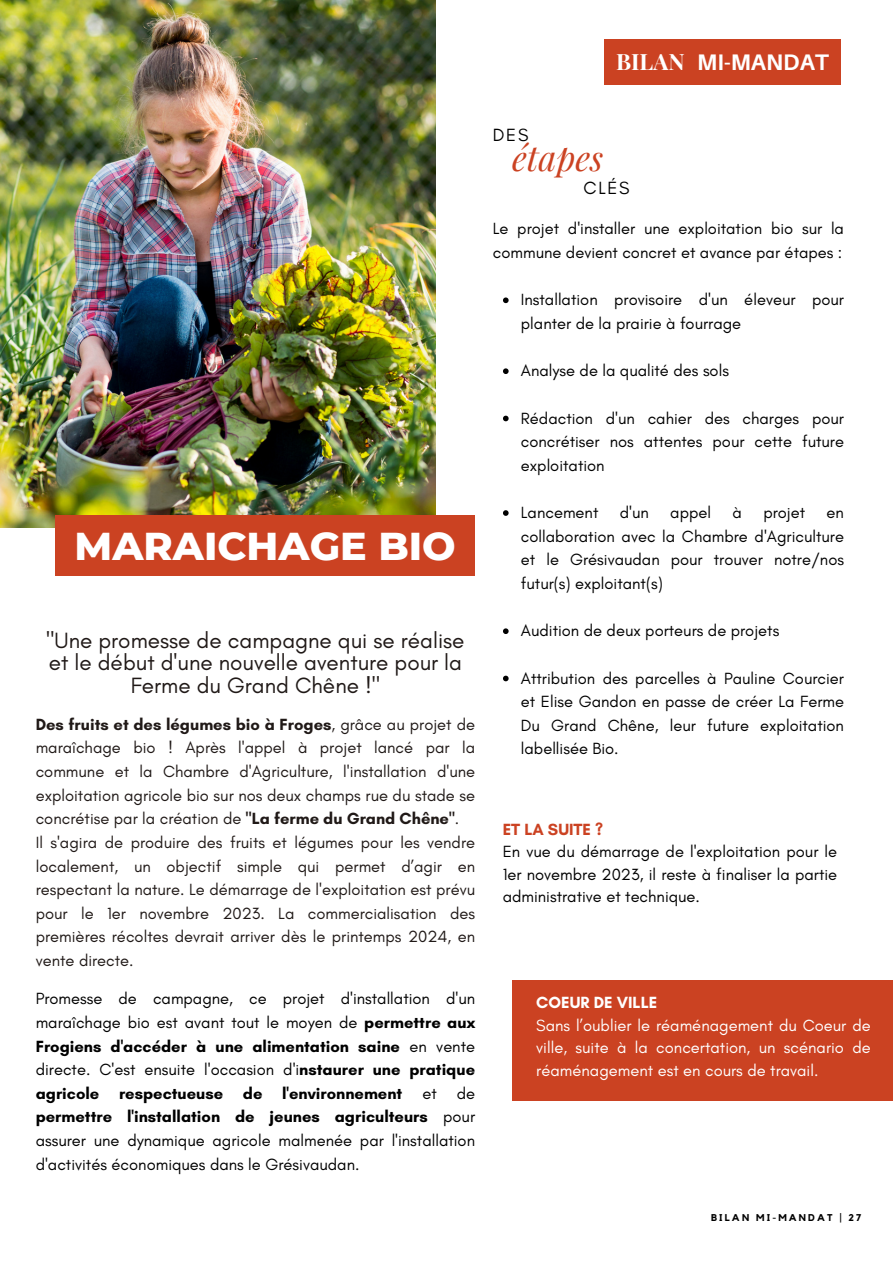
<style>
.page{position:relative;width:893px;height:1264px;background:#fff}
.page>*{position:absolute;margin:0;border:0;box-sizing:border-box;transform-origin:0 0}
.t1{font:800 39.6px "Montserrat";color:#fff}
.t2{font:italic 34.5px "Playfair Display";color:#cb4222}
.t3{font:22.5px/22.5px "Glacial Indifference";color:#201917;text-align:center}
.t4{font:700 22.5px "Aileron";color:#fff}
.t5{font:700 22.5px "Playfair Display";color:#fff}
.t6{font:18px "Glacial Indifference";letter-spacing:.1em;color:#000}
.t7{font:16.5px/23.7px "Glacial Indifference";color:#000;text-align:justify}
.t8{font:16.5px/23.7px "Glacial Indifference";color:#201917;text-align:justify}
.t9{font:16.5px/22.5px "Glacial Indifference";color:#fff;text-align:justify}
.t10{font:700 16.5px "Glacial Indifference";color:#fff}
.t11{font:700 16.5px "Glacial Indifference";color:#cb4222}
.t12{font:700 9.75px "Kollektif";letter-spacing:.22em;color:#000}
.s1{font-weight:700}
</style>
<div class="page">
<img style="left:0;top:0;width:436px;height:528px">
<div style="left:55px;top:515px;width:419px;height:61px;background:#cb4222"></div>
<div style="left:604px;top:39px;width:237px;height:46px;background:#cb4222"></div>
<svg style="left:503px;top:297px;width:5px;height:6px"></svg>
<svg style="left:503px;top:368px;width:5px;height:6px"></svg>
<svg style="left:503px;top:415px;width:5px;height:6px"></svg>
<svg style="left:503px;top:510px;width:5px;height:6px"></svg>
<svg style="left:503px;top:628px;width:5px;height:6px"></svg>
<svg style="left:503px;top:675px;width:5px;height:6px"></svg>
<div style="left:512px;top:980px;width:380px;height:120px;background:#cb4222"></div>
<p class="t5" style="left:616px;top:46px;width:70px">BILAN</p>
<p class="t4" style="left:706px;top:39px;width:133px">MI-MANDAT</p>
<p class="t4" style="left:697px;top:49px;width:133px">MI-MANDAT</p>
<p class="t1" style="left:75px;top:521px;width:382px">MARAICHAGE BIO</p>
<p class="t3" style="left:46px;top:628px;width:419px">"Une promesse de campagne qui se réalise et le début d'une nouvelle aventure pour la<br>Ferme du Grand Chêne !"</p>
<p class="t8" style="left:36px;top:712px;width:441px"><span class="s1">Des fruits et des légumes bio à Froges</span>, grâce au projet de maraîchage bio ! Après l'appel à projet lancé par la commune et la Chambre d'Agriculture, l'installation d'une exploitation agricole bio sur nos deux champs rue du stade se concrétise par la création de <span class="s1">"La ferme du Grand Chêne"</span>.</p>
<p class="t8" style="left:36px;top:830px;width:441px">Il s'agira de produire des fruits et légumes pour les vendre localement, un objectif simple qui permet d’agir en respectant la nature. Le démarrage de l'exploitation est prévu pour le 1er novembre 2023. La commercialisation des premières récoltes devrait arriver dès le printemps 2024, en vente directe.</p>
<p class="t7" style="left:36px;top:986px;width:441px">Promesse de campagne, ce projet d'installation d'un maraîchage bio est avant tout le moyen de <span class="s1">permettre aux Frogiens d'accéder à une alimentation saine</span> en vente directe. C'est ensuite l'occasion d'i<span class="s1">nstaurer une pratique agricole respectueuse de l'environnement</span> et de <span class="s1">permettre l'installation de jeunes agriculteurs</span> pour assurer une dynamique agricole malmenée par l'installation d'activités économiques dans le Grésivaudan.</p>
<p class="t6" style="left:493px;top:124px;width:37px">DES</p>
<p class="t2" style="left:512px;top:134px;width:93px">étapes</p>
<p class="t6" style="left:583px;top:177px;width:48px">CLÉS</p>
<p class="t7" style="left:493px;top:217px;width:352px">Le projet d'installer une exploitation bio sur la commune devient concret et avance par étapes :</p>
<p class="t7" style="left:521px;top:288px;width:324px">Installation provisoire d'un éleveur pour planter de la prairie à fourrage</p>
<p class="t7" style="left:521px;top:358px;width:209px">Analyse de la qualité des sols</p>
<p class="t7" style="left:521px;top:406px;width:324px">Rédaction d'un cahier des charges pour concrétiser nos attentes pour cette future exploitation</p>
<p class="t7" style="left:521px;top:500px;width:79px">Lancement</p>
<p class="t7" style="left:619px;top:500px;width:31px">d'un</p>
<p class="t7" style="left:670px;top:500px;width:42px">appel</p>
<p class="t7" style="left:732px;top:500px;width:11px">à</p>
<p class="t7" style="left:763px;top:500px;width:43px">projet</p>
<p class="t7" style="left:521px;top:500px;width:324px;text-indent:306px">en collaboration avec la Chambre d'Agriculture et le Grésivaudan pour trouver notre/nos futur(s) exploitant(s)</p>
<p class="t7" style="left:521px;top:618px;width:260px">Audition de deux porteurs de projets</p>
<p class="t7" style="left:521px;top:666px;width:324px">Attribution des parcelles à Pauline Courcier et Elise Gandon en passe de créer La Ferme Du Grand Chêne, leur future exploitation labellisée Bio.</p>
<p class="t11" style="left:502px;top:818px;width:102px">ET LA SUITE ?</p>
<p class="t7" style="left:502px;top:840px;width:336px;line-height:22.5px">En vue du démarrage de l'exploitation pour le 1er novembre 2023, il reste à finaliser la partie administrative et technique.</p>
<p class="t10" style="left:536px;top:992px;width:122px">COEUR DE VILLE</p>
<p class="t9" style="left:536px;top:1013px;width:336px">Sans l’oublier le réaménagement du Coeur de ville, suite à la concertation, un scénario de réaménagement est en cours de travail.</p>
<p class="t12" style="left:711px;top:1213px;width:152px">BILAN MI-MANDAT | 27</p>
</div>
